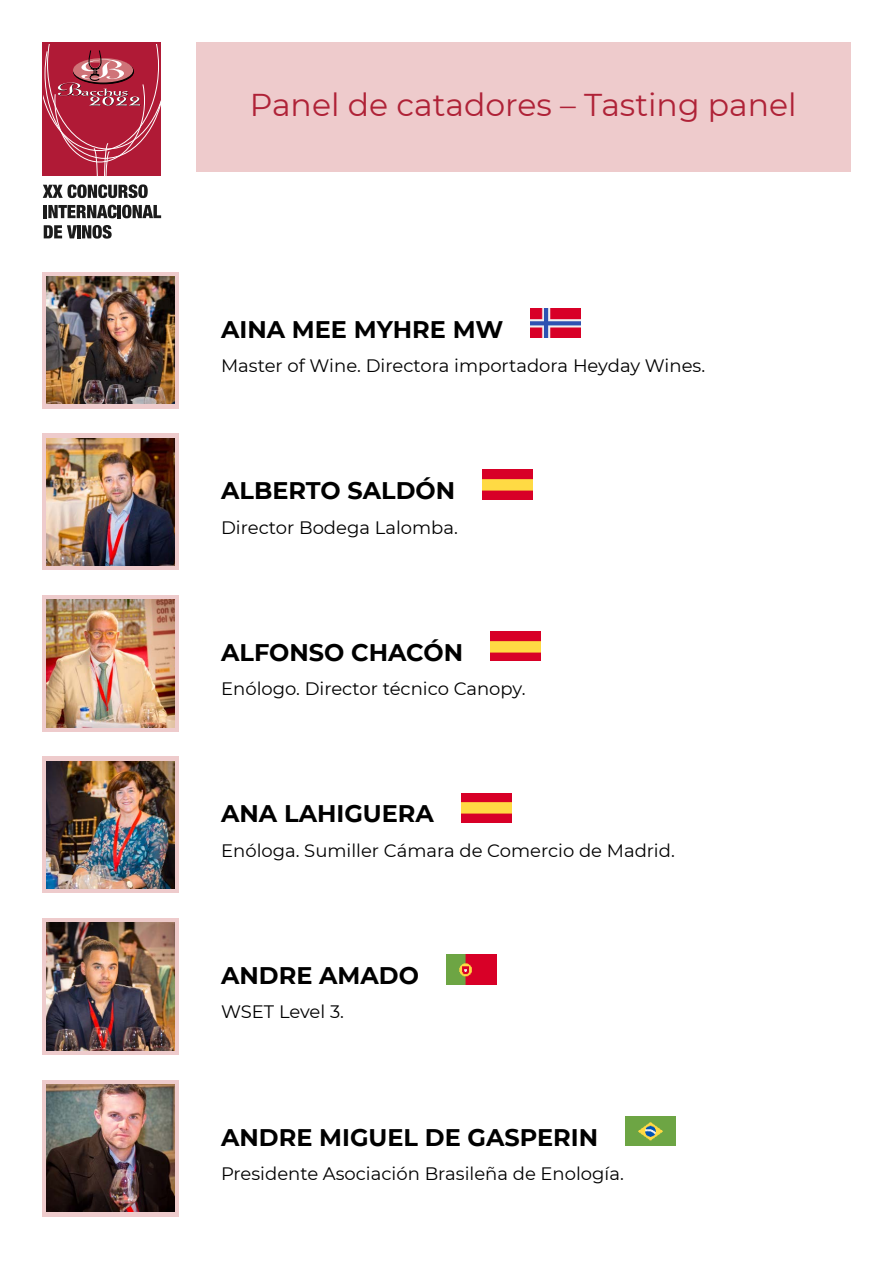
<style>
.page{position:relative;width:893px;height:1263px;background:#fff}
.page>*{position:absolute;margin:0;border:0;box-sizing:border-box;transform-origin:0 0}
.t1{font:31.5px "Montserrat";color:#af2237}
.t2{font:700 24px "Montserrat";color:#000}
.t3{font:18px "Montserrat";color:#000}
</style>
<div class="page">
<div style="left:196px;top:43px;width:654px;height:129px;background:#eecbcc"></div>
<svg style="left:43px;top:44px;width:118px;height:132px;background:#b4324a"></svg>
<svg style="left:43px;top:184px;width:105px;height:14px"></svg>
<svg style="left:44px;top:205px;width:117px;height:13px"></svg>
<svg style="left:44px;top:225px;width:68px;height:14px"></svg>
<div style="left:43px;top:272px;width:136px;height:136px;background:linear-gradient(to right,#eecbcc,#eecbcc)"></div>
<img style="left:47px;top:276px;width:127px;height:128px">
<img style="left:531px;top:308px;width:50px;height:30px">
<div style="left:43px;top:434px;width:136px;height:136px;background:linear-gradient(to right,#eecbcc,#eecbcc)"></div>
<img style="left:47px;top:438px;width:127px;height:128px">
<img style="left:482px;top:470px;width:50px;height:29px">
<svg style="left:43px;top:595px;width:136px;height:136px;background:#dfbbb6"></svg>
<img style="left:47px;top:600px;width:127px;height:127px">
<img style="left:490px;top:631px;width:51px;height:30px">
<div style="left:43px;top:757px;width:136px;height:136px;background:linear-gradient(to right,#eecbcc,#eecbcc)"></div>
<img style="left:47px;top:761px;width:127px;height:128px">
<img style="left:461px;top:793px;width:50px;height:29px">
<svg style="left:43px;top:918px;width:136px;height:136px;background:#d4b3b0"></svg>
<img style="left:47px;top:923px;width:127px;height:127px">
<img style="left:446px;top:955px;width:50px;height:29px">
<div style="left:43px;top:1080px;width:136px;height:136px;background:linear-gradient(to right,#eecbcc,#eecbcc)"></div>
<img style="left:47px;top:1084px;width:127px;height:128px">
<img style="left:625px;top:1116px;width:50px;height:30px">
<h1 class="t1" style="left:250px;top:83px;width:548px">Panel de catadores – Tasting panel</h1>
<h2 class="t2" style="left:221px;top:312px;width:284px">AINA MEE MYHRE MW</h2>
<p class="t3" style="left:221px;top:353px;width:485px">Master of Wine. Directora importadora Heyday Wines.</p>
<h2 class="t2" style="left:221px;top:473px;width:236px">ALBERTO SALDÓN</h2>
<p class="t3" style="left:221px;top:515px;width:238px">Director Bodega Lalomba.</p>
<h2 class="t2" style="left:221px;top:635px;width:244px">ALFONSO CHACÓN</h2>
<p class="t3" style="left:221px;top:676px;width:306px">Enólogo. Director técnico Canopy.</p>
<h2 class="t2" style="left:221px;top:797px;width:214px">ANA LAHIGUERA</h2>
<p class="t3" style="left:221px;top:838px;width:455px">Enóloga. Sumiller Cámara de Comercio de Madrid.</p>
<h2 class="t2" style="left:221px;top:958px;width:199px">ANDRE AMADO</h2>
<p class="t3" style="left:221px;top:1000px;width:124px">WSET Level 3.</p>
<h2 class="t2" style="left:221px;top:1120px;width:378px">ANDRE MIGUEL DE GASPERIN</h2>
<p class="t3" style="left:221px;top:1161px;width:404px">Presidente Asociación Brasileña de Enología.</p>
</div>
